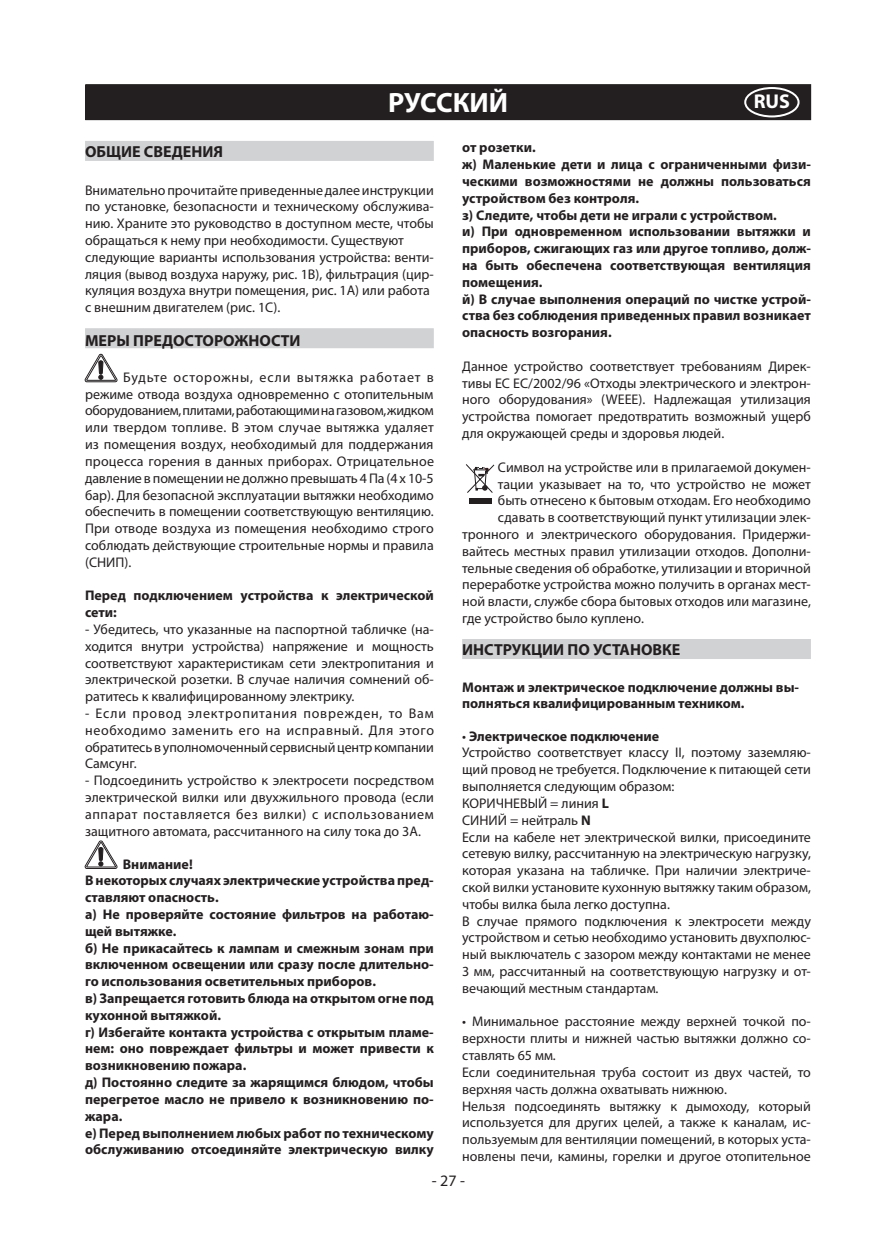
<style>
.page{position:relative;width:896px;height:1248px;background:#fff}
.page>*{position:absolute;margin:0;border:0;box-sizing:border-box;transform-origin:0 0}
.LINGUA_FILETTO_NERO{font:700 28px "Myriad Pro";letter-spacing:-.005em;color:#fff}
.t1{font:700 20px "Myriad Pro";color:#fff}
.HELV_CYR_TESTO_GRIGI{font:700 16px "Myriad Pro";color:#231f20}
.t2{font:16px "Myriad Pro";color:#231f20}
.SM_testo_samsung{font:14px/16.8px "Myriad Pro";color:#231f20;text-align:justify}
.SM_testo_samsung-2{font:700 14px/16.8px "Myriad Pro";color:#231f20}
.s1{font-weight:400}
.s2{font-weight:700}
</style>
<div class="page">
<div style="left:85px;top:141px;width:349px;height:20px;background:#d1d2d4"></div>
<div style="left:85px;top:328px;width:349px;height:20px;background:#d1d2d4"></div>
<svg style="left:85px;top:354px;width:33px;height:28px"></svg>
<svg style="left:85px;top:840px;width:33px;height:28px"></svg>
<div style="left:462px;top:639px;width:349px;height:20px;background:#d1d2d4"></div>
<div style="left:469px;top:498px;width:23px;height:6px;background:#231f20"></div>
<svg style="left:465px;top:464px;width:30px;height:29px"></svg>
<div style="left:85px;top:84px;width:726px;height:22px;background:#231f20"></div>
<div style="left:85px;top:106px;width:726px;height:14px;background:#231f20"></div>
<div style="left:744px;top:87px;width:55px;height:30px;border:2px solid #fff;border-radius:50%"></div>
<p class="LINGUA_FILETTO_NERO" style="left:388px;top:84px;width:122px">РУССКИЙ</p>
<p class="t1" style="left:754px;top:88px;width:38px">RUS</p>
<p class="HELV_CYR_TESTO_GRIGI" style="left:85px;top:141px;width:139px">ОБЩИЕ СВЕДЕНИЯ</p>
<p class="SM_testo_samsung" style="left:85px;top:181px;width:350px">Внимательно прочитайте приведенные далее инструкции по установке, безопасности и техническому обслужива&shy;нию. Храните это руководство в доступном месте, чтобы обращаться к нему при необходимости. Существуют</p>
<p class="SM_testo_samsung" style="left:85px;top:248px;width:350px">следующие варианты использования устройства: венти&shy;ляция (вывод воздуха наружу, рис. 1B), фильтрация (цир&shy;куляция воздуха внутри помещения, рис. 1A) или работа</p>
<p class="SM_testo_samsung" style="left:85px;top:299px;width:197px">с внешним двигателем (рис. 1C).</p>
<p class="HELV_CYR_TESTO_GRIGI" style="left:85px;top:330px;width:217px">МЕРЫ ПРЕДОСТОРОЖНОСТИ</p>
<p class="SM_testo_samsung" style="left:85px;top:368px;width:350px;text-indent:38px">Будьте осторожны, если вытяжка работает в режиме отвода воздуха одновременно с отопительным оборудованием, плитами, работающими на газовом, жидком или твердом топливе. В этом случае вытяжка удаляет из помещения воздух, необходимый для поддержания процесса горения в данных приборах. Отрицательное давление в помещении не должно превышать 4 Па (4 x 10-5 бар). Для безопасной эксплуатации вытяжки необходимо обеспечить в помещении соответствующую вентиляцию.<br>При отводе воздуха из помещения необходимо строго соблюдать действующие строительные нормы и правила (СНИП).</p>
<p class="SM_testo_samsung-2" style="left:85px;top:586px;width:350px">Перед подключением устройства к электрической сети:</p>
<p class="SM_testo_samsung" style="left:85px;top:620px;width:350px">- Убедитесь, что указанные на паспортной табличке (на&shy;ходится внутри устройства) напряжение и мощность соответствуют характеристикам сети электропитания и электрической розетки. В случае наличия сомнений об&shy;ратитесь к квалифицированному электрику.</p>
<p class="SM_testo_samsung" style="left:85px;top:704px;width:350px">- Если провод электропитания поврежден, то Вам необходимо заменить его на исправный. Для этого обратитесь в уполномоченный сервисный центр компании Самсунг.</p>
<p class="SM_testo_samsung" style="left:85px;top:772px;width:350px">- Подсоединить устройство к электросети посредством электрической вилки или двухжильного провода (если аппарат поставляется без вилки) с использованием защитного автомата, рассчитанного на силу тока до 3А.</p>
<p class="SM_testo_samsung-2" style="left:123px;top:854px;width:71px">Внимание!</p>
<p class="SM_testo_samsung-2" style="left:85px;top:871px;width:350px">В некоторых случаях электрические устройства пред&shy;ставляют опасность.</p>
<p class="SM_testo_samsung-2" style="left:85px;top:905px;width:350px">а) Не проверяйте состояние фильтров на работаю&shy;щей вытяжке.</p>
<p class="SM_testo_samsung-2" style="left:85px;top:938px;width:350px;text-align:justify">б) Не прикасайтесь к лампам и смежным зонам при включенном освещении или сразу после длительно&shy;го использования осветительных приборов.</p>
<p class="SM_testo_samsung-2" style="left:85px;top:989px;width:350px">в) Запрещается готовить блюда на открытом огне под кухонной вытяжкой.</p>
<p class="SM_testo_samsung-2" style="left:85px;top:1022px;width:350px;text-align:justify">г) Избегайте контакта устройства с открытым пламе&shy;нем: оно повреждает фильтры и может привести к возникновению пожара.</p>
<p class="SM_testo_samsung-2" style="left:85px;top:1073px;width:350px;text-align:justify">д) Постоянно следите за жарящимся блюдом, чтобы перегретое масло не привело к возникновению по&shy;жара.</p>
<p class="SM_testo_samsung-2" style="left:85px;top:1123px;width:350px">е) Перед выполнением любых работ по техническому обслуживанию отсоединяйте электрическую вилку</p>
<p class="SM_testo_samsung-2" style="left:462px;top:139px;width:75px">от розетки.</p>
<p class="SM_testo_samsung-2" style="left:462px;top:155px;width:350px;text-align:justify">ж) Маленькие дети и лица с ограниченными физи&shy;ческими возможностями не должны пользоваться устройством без контроля.</p>
<p class="SM_testo_samsung-2" style="left:462px;top:206px;width:316px">з) Следите, чтобы дети не играли с устройством.</p>
<p class="SM_testo_samsung-2" style="left:462px;top:223px;width:350px;text-align:justify">и) При одновременном использовании вытяжки и приборов, сжигающих газ или другое топливо, долж&shy;на быть обеспечена соответствующая вентиляция помещения.</p>
<p class="SM_testo_samsung-2" style="left:462px;top:290px;width:350px;text-align:justify">й) В случае выполнения операций по чистке устрой&shy;ства без соблюдения приведенных правил возникает опасность возгорания.</p>
<p class="SM_testo_samsung" style="left:462px;top:357px;width:350px">Данное устройство соответствует требованиям Дирек&shy;тивы ЕС EC/2002/96 «Отходы электрического и электрон&shy;ного оборудования» (WEEE). Надлежащая утилизация устройства помогает предотвратить возможный ущерб для окружающей среды и здоровья людей.</p>
<p class="SM_testo_samsung" style="left:498px;top:458px;width:314px">Символ на устройстве или в прилагаемой докумен-</p>
<p class="SM_testo_samsung" style="left:498px;top:475px;width:314px">тации указывает на то, что устройство не может</p>
<p class="SM_testo_samsung" style="left:498px;top:492px;width:314px">быть отнесено к бытовым отходам. Его необходимо</p>
<p class="SM_testo_samsung" style="left:498px;top:509px;width:314px">сдавать в соответствующий пункт утилизации элек-</p>
<p class="SM_testo_samsung" style="left:462px;top:525px;width:350px">тронного и электрического оборудования. Придержи-</p>
<p class="SM_testo_samsung" style="left:462px;top:542px;width:350px">вайтесь местных правил утилизации отходов. Дополни-</p>
<p class="SM_testo_samsung" style="left:462px;top:559px;width:350px">тельные сведения об обработке, утилизации и вторичной</p>
<p class="SM_testo_samsung" style="left:462px;top:576px;width:350px">переработке устройства можно получить в органах мест-</p>
<p class="SM_testo_samsung" style="left:462px;top:593px;width:350px">ной власти, службе сбора бытовых отходов или магазине,</p>
<p class="SM_testo_samsung" style="left:462px;top:609px;width:183px">где устройство было куплено.</p>
<p class="HELV_CYR_TESTO_GRIGI" style="left:462px;top:639px;width:220px">ИНСТРУКЦИИ ПО УСТАНОВКЕ</p>
<p class="SM_testo_samsung-2" style="left:462px;top:678px;width:338px;line-height:16px">Монтаж и электрическое подключение должны вы&shy;полняться квалифицированным техником.</p>
<p class="SM_testo_samsung-2" style="left:462px;top:727px;width:199px"><span class="s1">•</span> Электрическое подключение</p>
<p class="SM_testo_samsung" style="left:462px;top:744px;width:350px">Устройство соответствует классу II, поэтому заземляю&shy;щий провод не требуется. Подключение к питающей сети выполняется следующим образом:</p>
<p class="SM_testo_samsung" style="left:462px;top:794px;width:148px">КОРИЧНЕВЫЙ = линия <span class="s2">L</span></p>
<p class="SM_testo_samsung" style="left:462px;top:811px;width:130px">СИНИЙ = нейтраль <span class="s2">N</span></p>
<p class="SM_testo_samsung" style="left:462px;top:828px;width:350px">Если на кабеле нет электрической вилки, присоедините сетевую вилку, рассчитанную на электрическую нагрузку, которая указана на табличке. При наличии электриче&shy;ской вилки установите кухонную вытяжку таким образом, чтобы вилка была легко доступна.</p>
<p class="SM_testo_samsung" style="left:462px;top:912px;width:350px">В случае прямого подключения к электросети между устройством и сетью необходимо установить двухполюс&shy;ный выключатель с зазором между контактами не менее 3 мм, рассчитанный на соответствующую нагрузку и от&shy;вечающий местным стандартам.</p>
<p class="SM_testo_samsung" style="left:462px;top:1013px;width:350px">• Минимальное расстояние между верхней точкой по&shy;верхности плиты и нижней частью вытяжки должно со&shy;ставлять 65 мм.</p>
<p class="SM_testo_samsung" style="left:462px;top:1063px;width:350px">Если соединительная труба состоит из двух частей, то верхняя часть должна охватывать нижнюю.</p>
<p class="SM_testo_samsung" style="left:462px;top:1097px;width:350px">Нельзя подсоединять вытяжку к дымоходу, который используется для других целей, а также к каналам, ис&shy;пользуемым для вентиляции помещений, в которых уста&shy;новлены печи, камины, горелки и другое отопительное</p>
<p class="t2" style="left:432px;top:1170px;width:35px">- 27 -</p>
</div>
